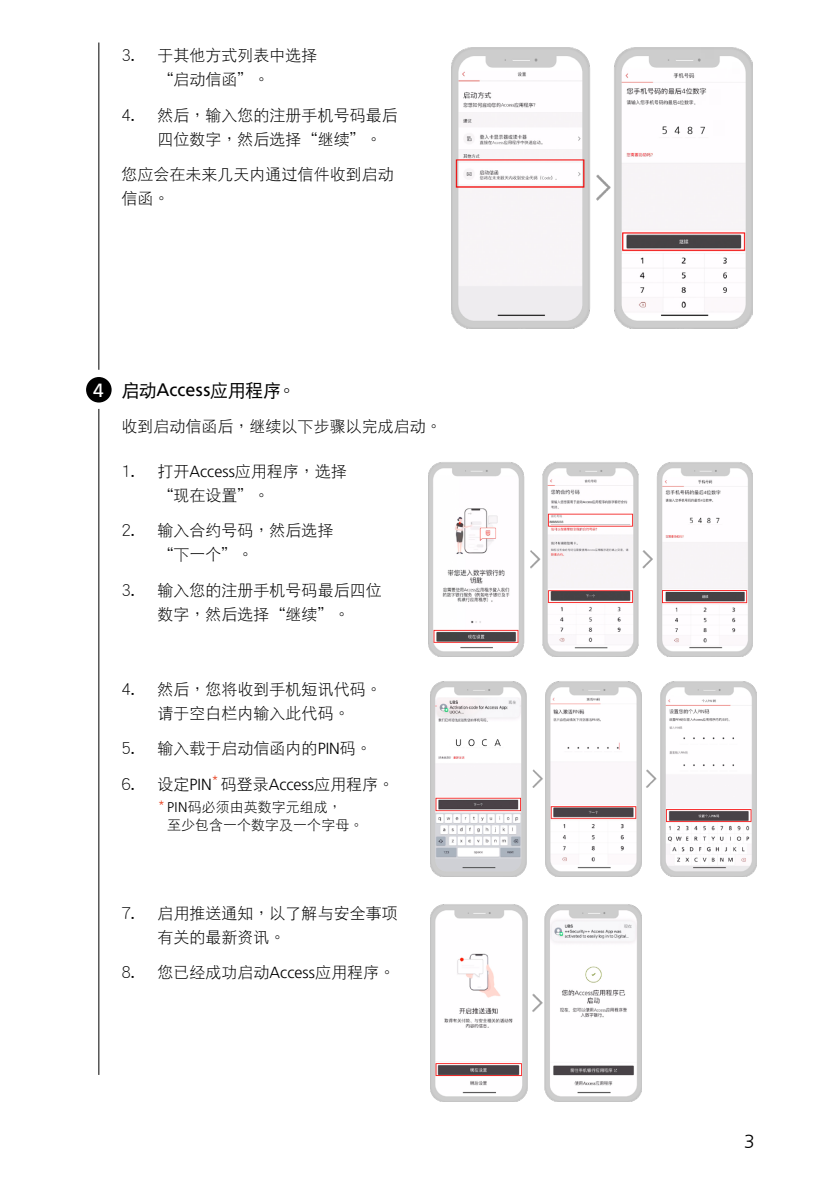
<style>
.page{position:relative;width:840px;height:1191px;background:#fff}
.page>*{position:absolute;margin:0;border:0;box-sizing:border-box;transform-origin:0 0}
.t1{font:300 19px "Frutigerfor UBS Web";color:#000}
.t2{font:18px "DF Hei W5 GB5";letter-spacing:-.02em;color:#000}
.t3{font:16px/24px "DF Hei GB5 HK W3";color:#000}
.t4{font:14px/18px "DF Hei GB5 HK W3";color:#000}
.t5{font:300 12px "Frutigerfor UBS Web";color:#e6330f}
.s1{font-family:"Frutigerfor UBS Web";font-size:19px;color:#fff}
.s2{font-family:"Frutigerfor UBS Web"}
.s3{font-family:"Frutigerfor UBS Web";font-weight:300}
</style>
<div class="page">
<hr style="left:98px;top:43px;width:1px;height:327px;background:#000">
<hr style="left:98px;top:409px;width:1px;height:666px;background:#000">
<img style="left:451px;top:47px;width:301px;height:282px">
<div style="left:86px;top:377px;width:25px;height:25px;background:#000;border-radius:50%"></div>
<img style="left:428px;top:462px;width:324px;height:195px">
<img style="left:430px;top:681px;width:325px;height:195px">
<img style="left:430px;top:904px;width:211px;height:197px">
<p class="t3" style="left:157px;top:43px;width:162px;text-indent:-36px">3. 於其他方式列表中選擇“啟動信函”。</p>
<p class="t3" style="left:157px;top:103px;width:242px;text-indent:-36px">4. 然後，輸入您的註冊手機號碼最後四位數字，然後選擇“繼續”。</p>
<p class="t3" style="left:121px;top:162px;width:274px">您應會在未來幾天內通過信件收到啟動信函。</p>
<p class="t2" style="left:93px;top:382px;width:204px"><span class="s1">4</span> 啟動<span class="s2">Access</span>應用程序。</p>
<p class="t3" style="left:121px;top:414px;width:322px">收到啟動信函後，繼續以下步驟以完成啟動。</p>
<p class="t3" style="left:157px;top:459px;width:191px;text-indent:-36px">1. 打開<span class="s3">Access</span>應用程序，選擇“現在設置”。</p>
<p class="t3" style="left:157px;top:518px;width:178px;text-indent:-36px">2. 輸入合約號碼，然後選擇“下一個”。</p>
<p class="t3" style="left:121px;top:577px;width:262px;text-align:center">3. 輸入您的註冊手機號碼最後四位數字，然後選擇“繼續”。</p>
<p class="t3" style="left:121px;top:677px;width:262px;text-align:center">4. 然後，您將收到手機短訊代碼。請於空白欄內輸入此代碼。</p>
<p class="t3" style="left:121px;top:736px;width:252px">5. 輸入載於啟動信函內的<span class="s3">PIN</span>碼。</p>
<p class="t3" style="left:121px;top:771px;width:274px">6. 設定<span class="s3">PIN</span> 碼登錄<span class="s3">Access</span>應用程序。</p>
<p class="t4" style="left:167px;top:797px;width:197px"><span class="s3">PIN</span>碼必須由英數字元組成，<br>至少包含一個數字及一個字母。</p>
<p class="t5" style="left:212px;top:773px;width:8px">*</p>
<p class="t5" style="left:158px;top:798px;width:8px">*</p>
<p class="t3" style="left:157px;top:900px;width:242px;text-indent:-36px">7. 啟用推送通知，以了解與安全事項有關的最新資訊。</p>
<p class="t3" style="left:121px;top:960px;width:275px">8. 您已經成功啟動<span class="s3">Access</span>應用程序。</p>
<p class="t1" style="left:743px;top:1131px;width:12px">3</p>
</div>
